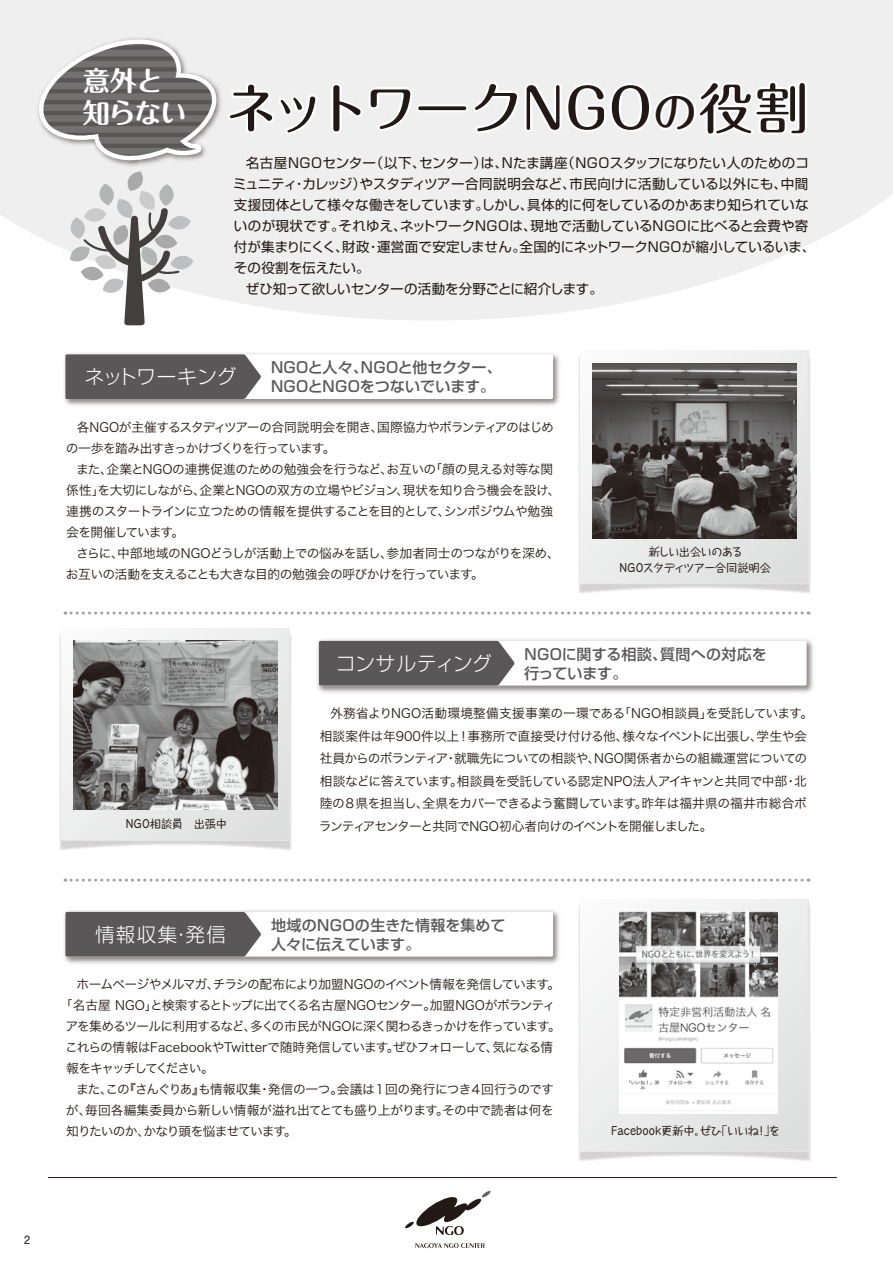
<style>
.page{position:relative;width:893px;height:1263px;background:#fff}
.page>*{position:absolute;margin:0;border:0;box-sizing:border-box;transform-origin:0 0}
.t1{font:500 54.6px "Maru Fo Pro";letter-spacing:-.03em;color:#221815}
.t2{font:700 27.15px/32.1px "Maru Fo Pro";letter-spacing:-.045em;color:#fff}
.t3{font:300 19.5px "Shin Go Pro";letter-spacing:-.015em;color:#fff}
.t4{font:300 19.5px "Shin Go Pro";letter-spacing:.01em;color:#fff}
.t5{font:300 19.5px "Shin Go Pro";letter-spacing:.03em;color:#fff}
.t6{font:500 15px/18.8px "Shin Go Pro";letter-spacing:.005em;color:#595757}
.t7{font:13.5px "Shin Go Pro";letter-spacing:.005em;color:#221815}
.t8{font:13.5px "Shin Go Pro";letter-spacing:.025em;color:#221815}
.t9{font:13.5px "Shin Go Pro";letter-spacing:-.015em;color:#221815}
.t10{font:12.75px/22.5px "Hira Kaku Pro W3";letter-spacing:-.05em;color:#221815}
.t11{font:12.75px "Hira Kaku Pro W3";letter-spacing:-.03em;color:#221815}
.t12{font:12.75px "Hira Kaku Pro W3";letter-spacing:-.075em;color:#221815}
.t13{font:12.75px "Hira Kaku Pro W3";letter-spacing:-.07em;color:#221815}
.t14{font:12.75px "Hira Kaku Pro W3";letter-spacing:-.025em;color:#221815}
.t15{font:12.75px "Hira Kaku Pro W3";letter-spacing:-.08em;color:#221815}
.t16{font:12.75px "Hira Kaku Pro W3";letter-spacing:-.115em;color:#221815}
.t17{font:12px "Helvetica";color:#221815;scale:.9 1}
.t18{font:500 11.25px "Taka Hand Std";color:#221815}
.t19{font:500 11.25px/16.5px "Taka Hand Std";letter-spacing:-.055em;color:#221815;text-align:center}
.s1{font-size:44.1px}
</style>
<div class="page">
<hr style="left:48px;top:1177px;width:789px;height:1px;background:#221815">
<svg style="left:416px;top:1243px;width:69px;height:5px"></svg>
<svg style="left:405px;top:1191px;width:86px;height:44px"></svg>
<svg style="left:580px;top:350px;width:229px;height:234px"></svg>
<svg style="left:61px;top:628px;width:229px;height:213px"></svg>
<svg style="left:580px;top:899px;width:229px;height:253px"></svg>
<svg style="left:0;top:0;width:893px;height:320px;fill:#efefef"></svg>
<img style="left:593px;top:363px;width:203px;height:175px">
<img style="left:74px;top:641px;width:203px;height:168px">
<img style="left:619px;top:912px;width:158px;height:202px">
<svg style="left:329px;top:81px;width:86px;height:55px"></svg>
<div style="left:416px;top:104px;width:53px;height:8px;border:4px solid #fff;border-radius:2px"></div>
<svg style="left:469px;top:79px;width:340px;height:59px"></svg>
<img style="left:33px;top:34px;width:194px;height:136px">
<svg style="left:25px;top:38px;width:295px;height:123px"></svg>
<svg style="left:70px;top:171px;width:123px;height:154px"></svg>
<img style="left:64px;top:353px;width:496px;height:53px">
<div style="left:65px;top:354px;width:488px;height:45px;background:#fff;border-radius:2px"></div>
<svg style="left:65px;top:354px;width:196px;height:45px;background:#615f5f"></svg>
<img style="left:317px;top:639px;width:497px;height:54px">
<div style="left:319px;top:641px;width:488px;height:44px;background:#fff;border-radius:2px"></div>
<div style="left:319px;top:641px;width:196px;height:44px;background:#595757"></div>
<img style="left:64px;top:910px;width:496px;height:54px">
<div style="left:65px;top:912px;width:488px;height:44px;background:#fff;border-radius:2px"></div>
<div style="left:65px;top:912px;width:196px;height:44px;background:#595757"></div>
<svg style="left:65px;top:612px;width:744px;height:3px"></svg>
<svg style="left:65px;top:879px;width:744px;height:3px"></svg>
<p class="t2" style="left:83px;top:61px;width:106px">意外と知らない</p>
<p class="t1" style="left:224px;top:65px;width:587px">ネットワークNGO<span class="s1">の</span>役割</p>
<p class="t7" style="left:246px;top:151px;width:565px">名古屋NGOセンター（以下、センター）は、Nたま講座（NGOスタッフになりたい人のためのコ</p>
<p class="t7" style="left:233px;top:172px;width:577px">ミュニティ・カレッジ）やスタディツアー合同説明会など、市民向けに活動している以外にも、中間</p>
<p class="t7" style="left:234px;top:193px;width:576px">支援団体として様々な働きをしています。しかし、具体的に何をしているのかあまり知られていな</p>
<p class="t8" style="left:234px;top:214px;width:576px">いのが現状です。それゆえ、ネットワークNGOは、現地で活動しているNGOに比べると会費や寄</p>
<p class="t7" style="left:234px;top:235px;width:583px">付が集まりにくく、財政・運営面で安定しません。全国的にネットワークNGOが縮小しているいま、</p>
<p class="t7" style="left:234px;top:256px;width:138px">その役割を伝えたい。</p>
<p class="t9" style="left:246px;top:277px;width:359px">ぜひ知って欲しいセンターの活動を分野ごとに紹介します。</p>
<p class="t3" style="left:85px;top:361px;width:153px">ネットワーキング</p>
<p class="t6" style="left:271px;top:356px;width:232px">NGOと人々、NGOと他セクター、<br>NGOとNGOをつないでいます。</p>
<p class="t10" style="left:77px;top:415px;width:479px">各NGOが主催するスタディツアーの合同説明会を開き、国際協力やボランティアのはじめ</p>
<p class="t15" style="left:66px;top:437px;width:271px">の一歩を踏み出すきっかけづくりを行っています。</p>
<p class="t14" style="left:76px;top:458px;width:479px">また、企業とNGOの連携促進のための勉強会を行うなど、お互いの「顔の見える対等な関</p>
<p class="t10" style="left:66px;top:478px;width:496px">係性」を大切にしながら、企業とNGOの双方の立場やビジョン、現状を知り合う機会を設け、</p>
<p class="t10" style="left:66px;top:499px;width:489px">連携のスタートラインに立つための情報を提供することを目的として、シンポジウムや勉強</p>
<p class="t12" style="left:66px;top:521px;width:119px">会を開催しています。</p>
<p class="t11" style="left:76px;top:542px;width:485px">さらに、中部地域のNGOどうしが活動上での悩みを話し、参加者同士のつながりを深め、</p>
<p class="t10" style="left:66px;top:562px;width:420px">お互いの活動を支えることも大きな目的の勉強会の呼びかけを行っています。</p>
<p class="t19" style="left:619px;top:542px;width:153px">新しい出会いのある<br>NGOスタディツアー合同説明会</p>
<p class="t18" style="left:126px;top:816px;width:103px">NGO相談員　出張中</p>
<p class="t4" style="left:336px;top:647px;width:157px">コンサルティング</p>
<p class="t6" style="left:525px;top:643px;width:244px">NGOに関する相談、質問への対応を行っています。</p>
<p class="t10" style="left:319px;top:701px;width:496px;text-indent:11px">外務省よりNGO活動環境整備支援事業の一環である「NGO相談員」を受託しています。相談案件は年900件以上！事務所で直接受け付ける他、様々なイベントに出張し、学生や会社員からのボランティア・就職先についての相談や、NGO関係者からの組織運営についての相談などに答えています。相談員を受託している認定NPO法人アイキャンと共同で中部・北陸の８県を担当し、全県をカバーできるよう奮闘しています。昨年は福井県の福井市総合ボランティアセンターと共同でNGO初心者向けのイベントを開催しました。</p>
<p class="t5" style="left:95px;top:918px;width:132px">情報収集・発信</p>
<p class="t6" style="left:271px;top:914px;width:236px">地域のNGOの生きた情報を集めて人々に伝えています。</p>
<p class="t12" style="left:76px;top:973px;width:485px">ホームページやメルマガ、チラシの配布により加盟NGOのイベント情報を発信しています。</p>
<p class="t10" style="left:60px;top:993px;width:497px">「名古屋 NGO」と検索するとトップに出てくる名古屋NGOセンター。加盟NGOがボランティ</p>
<p class="t13" style="left:66px;top:1015px;width:497px">アを集めるツールに利用するなど、多くの市民がNGOに深く関わるきっかけを作っています。</p>
<p class="t11" style="left:65px;top:1036px;width:490px">これらの情報はFacebookやTwitterで随時発信しています。ぜひフォローして、気になる情</p>
<p class="t16" style="left:66px;top:1057px;width:149px">報をキャッチしてください。</p>
<p class="t10" style="left:76px;top:1077px;width:479px">また、この『さんぐりあ』も情報収集・発信の一つ。会議は１回の発行につき４回行うのです</p>
<p class="t10" style="left:66px;top:1098px;width:489px">が、毎回各編集委員から新しい情報が溢れ出てとても盛り上がります。その中で読者は何を</p>
<p class="t12" style="left:66px;top:1120px;width:232px">知りたいのか、かなり頭を悩ませています。</p>
<p class="t18" style="left:611px;top:1123px;width:170px">Facebook更新中。ぜひ「いいね！」を</p>
<p class="t17" style="left:24px;top:1230px;width:8px">2</p>
</div>
